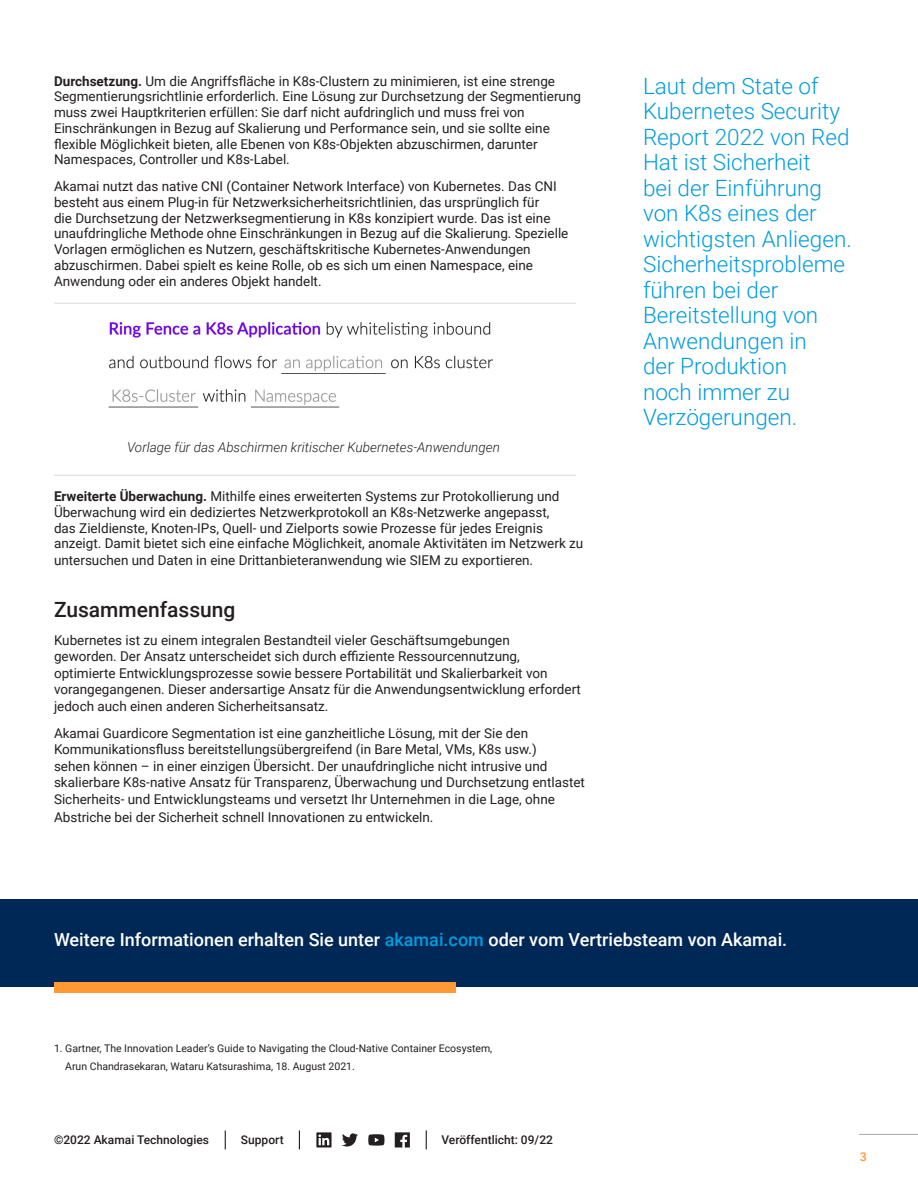
<style>
.page{position:relative;width:918px;height:1188px;background:#fff}
.page>*{position:absolute;margin:0;border:0;box-sizing:border-box;transform-origin:0 0}
.Pull_Quote{font:300 22.5px/25.5px "Roboto";color:#009cde}
.t1{font:500 21px "Roboto";color:#231f20}
.CTA_on_Navy_Blue{font:500 18px "Roboto";color:#fff}
.Body{font:13.5px/15.8px "Roboto";color:#231f20}
.Body-2{font:italic 300 13.5px "Roboto";color:#231f20}
.t2{font:500 12px "Roboto";color:#231f20}
.t3{font:600 12px "Avenir Next LT Pro";color:#f93}
.t4{font:10.5px/18px "Roboto";color:#231f20}
.s1{font-weight:700}
.s2{color:#009cde}
</style>
<div class="page">
<hr style="left:859px;top:1134px;width:59px;height:1px;background:#a8a8aa">
<svg style="left:299px;top:1130px;width:1px;height:19px"></svg>
<svg style="left:225px;top:1130px;width:1px;height:19px"></svg>
<svg style="left:426px;top:1130px;width:1px;height:19px"></svg>
<svg style="left:368px;top:1134px;width:16px;height:12px"></svg>
<svg style="left:316px;top:1132px;width:16px;height:16px"></svg>
<svg style="left:395px;top:1132px;width:15px;height:16px"></svg>
<svg style="left:342px;top:1133px;width:16px;height:14px"></svg>
<div style="left:0;top:900px;width:918px;height:87px;background:#002856"></div>
<div style="left:54px;top:982px;width:401px;height:11px;background:#f93"></div>
<img style="left:108px;top:321px;width:385px;height:87px">
<hr style="left:54px;top:303px;width:522px;height:1px;background:#e5e6e7">
<hr style="left:54px;top:475px;width:522px;height:1px;background:#e5e6e7">
<p class="Body" style="left:54px;top:73px;width:529px"><span class="s1">Durchsetzung.</span> Um die Angriffsfläche in K8s-Clustern zu minimieren, ist eine strenge Segmentierungsrichtlinie erforderlich. Eine Lösung zur Durchsetzung der Segmentierung muss zwei Hauptkriterien erfüllen: Sie darf nicht aufdringlich und muss frei von Einschränkungen in Bezug auf Skalierung und Performance sein, und sie sollte eine flexible Möglichkeit bieten, alle Ebenen von K8s-Objekten abzuschirmen, darunter Namespaces, Controller und K8s-Label.</p>
<p class="Body" style="left:54px;top:178px;width:516px">Akamai nutzt das native CNI (Container Network Interface) von Kubernetes. Das CNI besteht aus einem Plug-in für Netzwerksicherheitsrichtlinien, das ursprünglich für<br>die Durchsetzung der Netzwerksegmentierung in K8s konzipiert wurde. Das ist eine unaufdringliche Methode ohne Einschränkungen in Bezug auf die Skalierung. Spezielle Vorlagen ermöglichen es Nutzern, geschäftskritische Kubernetes-Anwendungen abzuschirmen. Dabei spielt es keine Rolle, ob es sich um einen Namespace, eine Anwendung oder ein anderes Objekt handelt.</p>
<p class="Body-2" style="left:127px;top:438px;width:374px">Vorlage für das Abschirmen kritischer Kubernetes-Anwendungen</p>
<p class="Body" style="left:54px;top:488px;width:531px"><span class="s1">Erweiterte Überwachung.</span> Mithilfe eines erweiterten Systems zur Protokollierung und Überwachung wird ein dediziertes Netzwerkprotokoll an K8s-Netzwerke angepasst,<br>das Zieldienste, Knoten-IPs, Quell- und Zielports sowie Prozesse für jedes Ereignis anzeigt. Damit bietet sich eine einfache Möglichkeit, anomale Aktivitäten im Netzwerk zu untersuchen und Daten in eine Drittanbieteranwendung wie SIEM zu exportieren.</p>
<h1 class="t1" style="left:54px;top:595px;width:183px">Zusammenfassung</h1>
<p class="Body" style="left:54px;top:631px;width:528px;line-height:16.5px">Kubernetes ist zu einem integralen Bestandteil vieler Geschäftsumgebungen<br>geworden. Der Ansatz unterscheidet sich durch effiziente Ressourcennutzung, optimierte Entwicklungsprozesse sowie bessere Portabilität und Skalierbarkeit von vorangegangenen. Dieser andersartige Ansatz für die Anwendungsentwicklung erfordert jedoch auch einen anderen Sicherheitsansatz.</p>
<p class="Body" style="left:54px;top:724px;width:533px;line-height:16.5px">Akamai Guardicore Segmentation ist eine ganzheitliche Lösung, mit der Sie den Kommunikationsfluss bereitstellungsübergreifend (in Bare Metal, VMs, K8s usw.)<br>sehen können – in einer einzigen Übersicht. Der unaufdringliche nicht intrusive und skalierbare K8s-native Ansatz für Transparenz, Überwachung und Durchsetzung entlastet Sicherheits- und Entwicklungsteams und versetzt Ihr Unternehmen in die Lage, ohne</p>
<p class="Body" style="left:54px;top:809px;width:381px">Abstriche bei der Sicherheit schnell Innovationen zu entwickeln.</p>
<p class="Pull_Quote" style="left:643px;top:72px;width:210px">Laut dem State of<br>Kubernetes Security<br>Report 2022 von Red<br>Hat ist Sicherheit<br>bei der Einführung von K8s eines der wichtigsten Anliegen.<br>Sicherheitsprobleme führen bei der<br>Bereitstellung von<br>Anwendungen in<br>der Produktion<br>noch immer zu<br>Verzögerungen.</p>
<p class="CTA_on_Navy_Blue" style="left:54px;top:927px;width:735px">Weitere Informationen erhalten Sie unter <span class="s2">akamai.com</span> oder vom Vertriebsteam von Akamai.</p>
<p class="t4" style="left:65px;top:1039px;width:429px;text-indent:-11px">1. Gartner, The Innovation Leader’s Guide to Navigating the Cloud-Native Container Ecosystem,<br>Arun Chandrasekaran, Wataru Katsurashima, 18. August 2021.</p>
<p class="t2" style="left:54px;top:1132px;width:157px">©2022 Akamai Technologies</p>
<p class="t2" style="left:241px;top:1132px;width:44px">Support</p>
<p class="t2" style="left:441px;top:1132px;width:113px">Veröffentlicht: 09/22</p>
<p class="t3" style="left:860px;top:1150px;width:9px">3</p>
</div>
